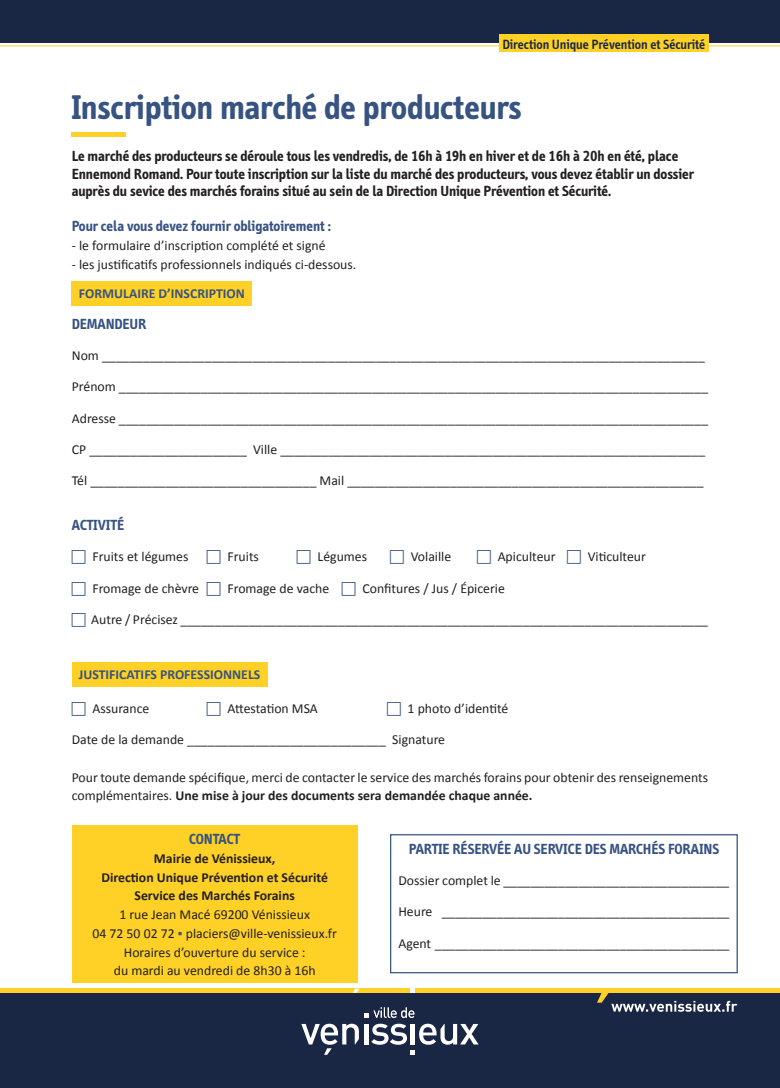
<style>
.page{position:relative;width:780px;height:1088px;background:#fff}
.page>*{position:absolute;margin:0;border:0;box-sizing:border-box;transform-origin:0 0}
.t1{font:700 35px "Info";color:#375382}
.t2{font:700 15px/17.5px "Info";color:#231f20}
.t3{font:700 15px "Info";color:#375382}
.t4{font:13.75px/18.8px "Calibri";color:#231f20;text-align:center}
.t5{font:700 13.75px/18.8px "Calibri";color:#231f20;text-align:center}
.t6{font:700 13.75px "Calibri";color:#375382}
.t7{font:600 13.75px "Info";color:#192744}
.s1{font-weight:700}
.s2{color:#375382}
</style>
<div class="page">
<div style="left:0;top:990px;width:780px;height:98px;background:#192744"></div>
<svg style="left:597px;top:993px;width:140px;height:19px"></svg>
<hr style="left:0;top:989px;width:780px;height:4px;background:#ffd126">
<hr style="left:364px;top:1024px;width:4px;height:20px;background:#fff">
<svg style="left:371px;top:1024px;width:36px;height:21px"></svg>
<hr style="left:411px;top:1024px;width:4px;height:20px;background:#fff">
<svg style="left:419px;top:1024px;width:59px;height:21px"></svg>
<svg style="left:301px;top:1024px;width:58px;height:31px"></svg>
<svg style="left:364px;top:1007px;width:50px;height:11px"></svg>
<svg style="left:411px;top:1051px;width:4px;height:4px"></svg>
<svg style="left:353px;top:989px;width:6px;height:4px"></svg>
<svg style="left:411px;top:989px;width:4px;height:4px"></svg>
<div style="left:0;top:0;width:780px;height:43px;background:#192744"></div>
<hr style="left:72px;top:132px;width:54px;height:4px;background:#ffd126">
<hr style="left:0;top:46px;width:780px;height:1px;background:#ffd126">
<div style="left:499px;top:35px;width:209px;height:17px;background:#ffd126"></div>
<div style="left:72px;top:825px;width:285px;height:158px;background:#ffd126"></div>
<div style="left:72px;top:281px;width:180px;height:24px;background:#ffd126"></div>
<div style="left:72px;top:662px;width:195px;height:24px;background:#ffd126"></div>
<div style="left:390px;top:834px;width:347px;height:139px;border:1px solid #375382"></div>
<p class="t7" style="left:502px;top:36px;width:204px">Direction Unique Prévention et Sécurité</p>
<h1 class="t1" style="left:72px;top:87px;width:451px">Inscription marché de producteurs</h1>
<p class="t2" style="left:72px;top:147px;width:623px">Le marché des producteurs se déroule tous les vendredis, de 16h à 19h en hiver et de 16h à 20h en été, place<br>Ennemond Romand. Pour toute inscription sur la liste du marché des producteurs, vous devez établir un dossier auprès du sevice des marchés forains situé au sein de la Direction Unique Prévention et Sécurité.</p>
<p class="t3" style="left:72px;top:218px;width:261px">Pour cela vous devez fournir obligatoirement :</p>
<p class="t4" style="left:72px;top:236px;width:255px">- le formulaire d’inscription complété et signé</p>
<p class="t4" style="left:72px;top:255px;width:286px">- les justificatifs professionnels indiqués ci-dessous.</p>
<p class="t6" style="left:79px;top:285px;width:167px">FORMULAIRE D’INSCRIPTION</p>
<p class="t3" style="left:72px;top:315px;width:76px">DEMANDEUR</p>
<p class="t4" style="left:72px;top:346px;width:634px">Nom ________________________________________________________________________________________</p>
<p class="t4" style="left:72px;top:377px;width:637px">Prénom ______________________________________________________________________________________</p>
<p class="t4" style="left:72px;top:409px;width:637px">Adresse ______________________________________________________________________________________</p>
<p class="t4" style="left:72px;top:440px;width:634px">CP _______________________ Ville ______________________________________________________________</p>
<p class="t4" style="left:72px;top:471px;width:633px">Tél _________________________________ Mail ____________________________________________________</p>
<p class="t3" style="left:72px;top:516px;width:54px">ACTIVITÉ</p>
<p class="t4" style="left:92px;top:547px;width:97px">Fruits et légumes</p>
<p class="t4" style="left:227px;top:547px;width:33px">Fruits</p>
<p class="t4" style="left:317px;top:547px;width:51px">Légumes</p>
<p class="t4" style="left:410px;top:547px;width:42px">Volaille</p>
<p class="t4" style="left:497px;top:547px;width:59px">Apiculteur</p>
<p class="t4" style="left:587px;top:547px;width:60px">Viticulteur</p>
<p class="t4" style="left:92px;top:579px;width:108px">Fromage de chèvre</p>
<p class="t4" style="left:227px;top:579px;width:103px">Fromage de vache</p>
<p class="t4" style="left:362px;top:579px;width:144px">Confitures / Jus / Épicerie</p>
<p class="t4" style="left:91px;top:610px;width:618px">Autre / Précisez _____________________________________________________________________________</p>
<p class="t6" style="left:79px;top:666px;width:183px">JUSTIFICATIFS PROFESSIONNELS</p>
<p class="t4" style="left:92px;top:699px;width:58px">Assurance</p>
<p class="t4" style="left:227px;top:699px;width:92px">Attestation MSA</p>
<p class="t4" style="left:407px;top:699px;width:102px">1 photo d’identité</p>
<p class="t4" style="left:72px;top:730px;width:375px">Date de la demande _____________________________ Signature</p>
<p class="t4" style="left:72px;top:767px;width:638px;text-align:left">Pour toute demande spécifique, merci de contacter le service des marchés forains pour obtenir des renseignements complémentaires. <span class="s1">Une mise à jour des documents sera demandée chaque année.</span></p>
<p class="t3" style="left:409px;top:840px;width:312px">PARTIE RÉSERVÉE AU SERVICE DES MARCHÉS FORAINS</p>
<p class="t4" style="left:398px;top:871px;width:332px">Dossier complet le _________________________________</p>
<p class="t4" style="left:398px;top:902px;width:332px">Heure __________________________________________</p>
<p class="t4" style="left:398px;top:933px;width:332px">Agent ___________________________________________</p>
<p class="t3" style="left:189px;top:830px;width:53px">CONTACT</p>
<p class="t5" style="left:101px;top:849px;width:228px">Mairie de Vénissieux,<br>Direction Unique Prévention et Sécurité<br>Service des Marchés Forains</p>
<p class="t4" style="left:92px;top:905px;width:246px">1 rue Jean Macé 69200 Vénissieux<br>04 72 50 02 72 <span class="s2">▪</span> placiers@ville-venissieux.fr Horaires d’ouverture du service :<br>du mardi au vendredi de 8h30 à 16h</p>
</div>
